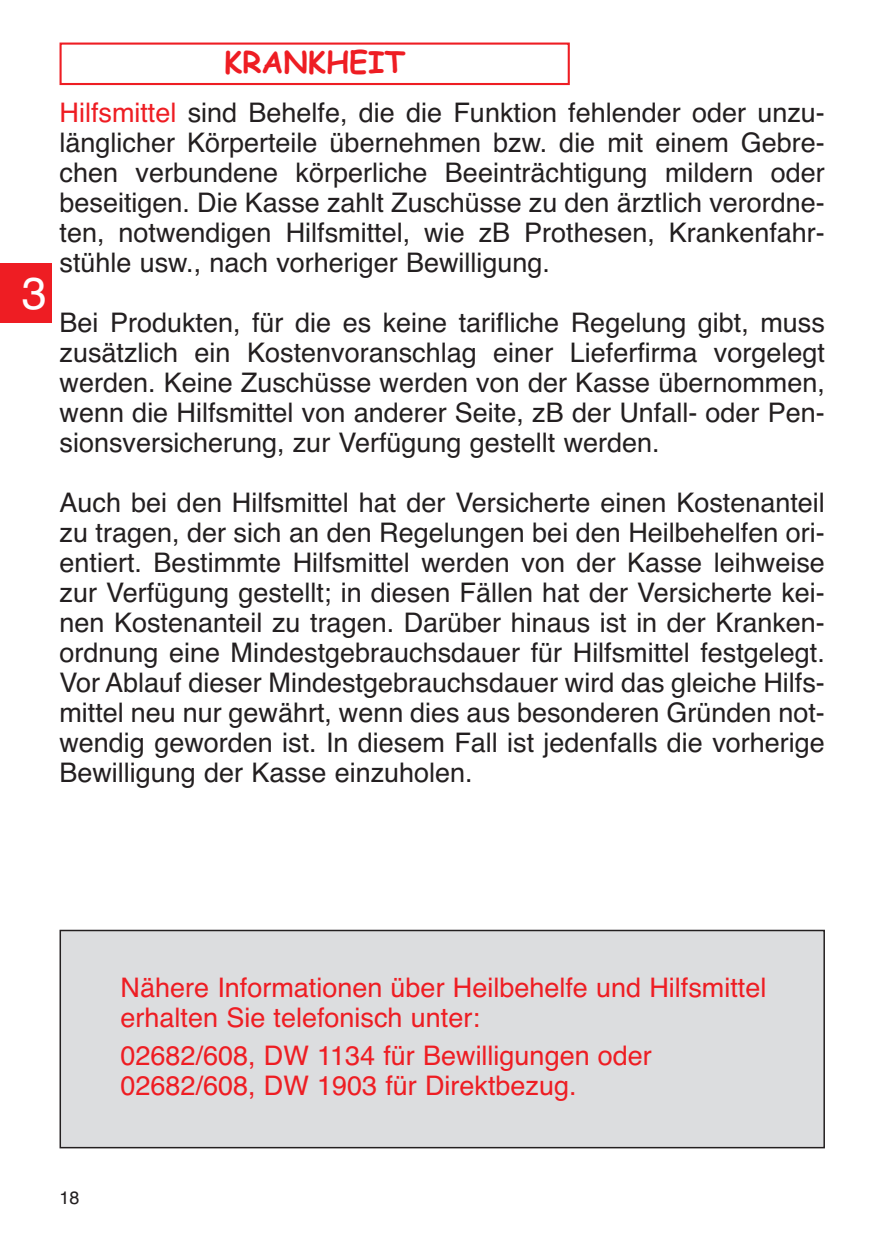
<style>
.page{position:relative;width:893px;height:1259px;background:#fff}
.page>*{position:absolute;margin:0;border:0;box-sizing:border-box;transform-origin:0 0}
.t1{font:45px "Helvetica";color:#fff}
.t2{font:700 30px "Comic Sans MS";color:#ee1d23}
.t3{font:27px/30px "Helvetica";color:#231f20;text-align:justify}
.t4{font:27px/30px "Helvetica";color:#ee1d23}
.t5{font:18px "Helvetica";color:#231f20}
.s1{color:#ee1d23}
</style>
<div class="page">
<div style="left:60px;top:43px;width:510px;height:42px;border:2px solid #ee1d23"></div>
<div style="left:60px;top:930px;width:764px;height:217px;background:#dcdddf"></div>
<div style="left:60px;top:929px;width:765px;height:219px;border:2px solid #231f20"></div>
<div style="left:0;top:264px;width:51px;height:59px;background:#ee1d23"></div>
<h1 class="t1" style="left:22px;top:267px;width:27px">3</h1>
<p class="t2" style="left:224px;top:45px;width:183px">KRANKHEIT</p>
<p class="t3" style="left:60px;top:97px;width:767px"><span class="s1">Hilfsmittel</span> sind Behelfe, die die Funktion fehlender oder unzu&shy;länglicher Körperteile übernehmen bzw. die mit einem Gebre&shy;chen verbundene körperliche Beeinträchtigung mildern oder beseitigen. Die Kasse zahlt Zuschüsse zu den ärztlich verordne&shy;ten, notwendigen Hilfsmittel, wie zB Prothesen, Krankenfahr&shy;stühle usw., nach vorheriger Bewilligung.</p>
<p class="t3" style="left:60px;top:307px;width:767px">Bei Produkten, für die es keine tarifliche Regelung gibt, muss zusätzlich ein Kostenvoranschlag einer Lieferfirma vorgelegt werden. Keine Zuschüsse werden von der Kasse übernommen, wenn die Hilfsmittel von anderer Seite, zB der Unfall- oder Pen&shy;sionsversicherung, zur Verfügung gestellt werden.</p>
<p class="t3" style="left:59px;top:487px;width:767px">Auch bei den Hilfsmittel hat der Versicherte einen Kostenanteil zu tragen, der sich an den Regelungen bei den Heilbehelfen ori&shy;entiert. Bestimmte Hilfsmittel werden von der Kasse leihweise zur Verfügung gestellt; in diesen Fällen hat der Versicherte kei&shy;nen Kostenanteil zu tragen. Darüber hinaus ist in der Kranken&shy;ordnung eine Mindestgebrauchsdauer für Hilfsmittel festgelegt.<br>Vor Ablauf dieser Mindestgebrauchsdauer wird das gleiche Hilfs&shy;mittel neu nur gewährt, wenn dies aus besonderen Gründen not&shy;wendig geworden ist. In diesem Fall ist jedenfalls die vorherige Bewilligung der Kasse einzuholen.</p>
<p class="t5" style="left:60px;top:1187px;width:22px">18</p>
<p class="t4" style="left:121px;top:972px;width:647px">Nähere Informationen über Heilbehelfe und Hilfsmittel erhalten Sie telefonisch unter:</p>
<p class="t4" style="left:121px;top:1041px;width:533px">02682/608, DW 1134 für Bewilligungen oder<br>02682/608, DW 1903 für Direktbezug.</p>
</div>
